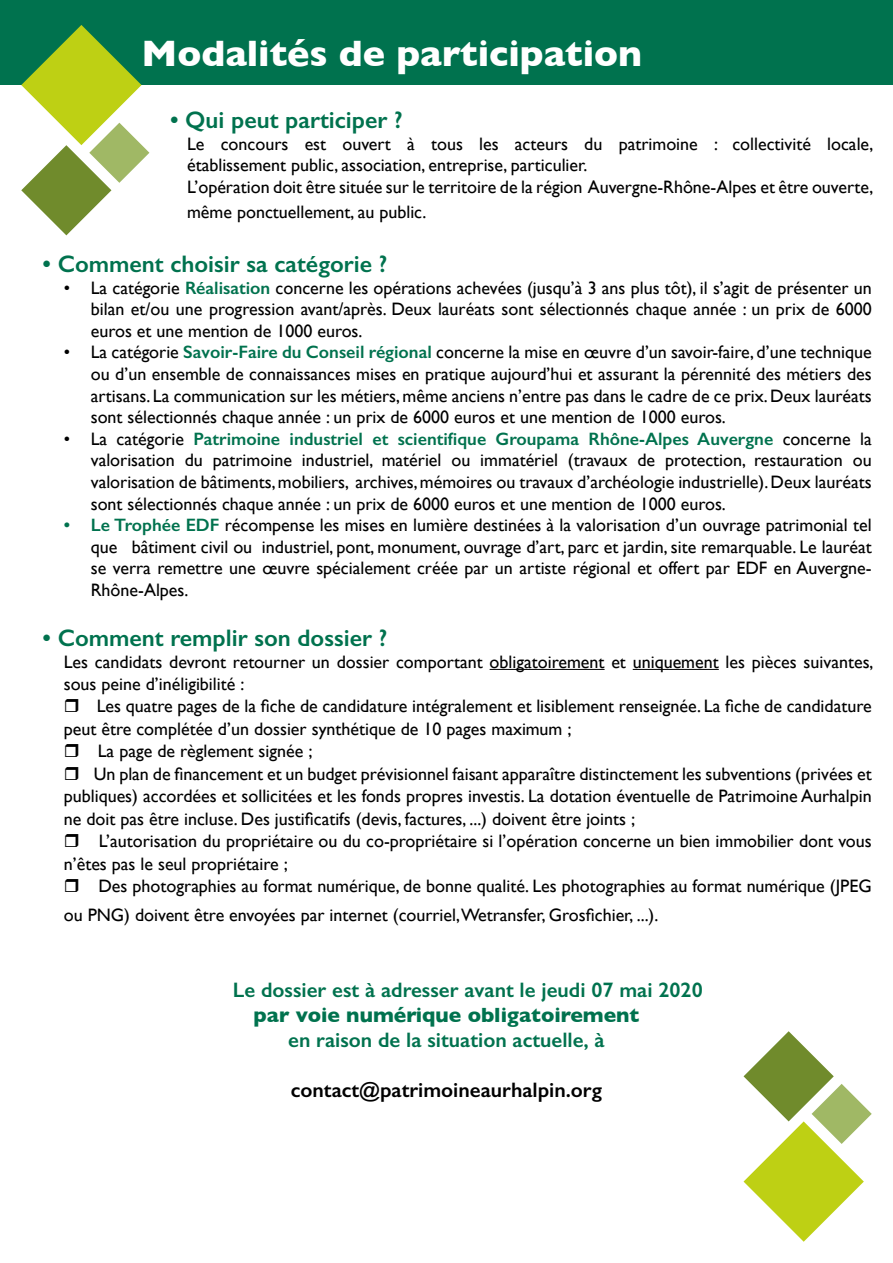
<style>
.page{position:relative;width:893px;height:1263px;background:#fff}
.page>*{position:absolute;margin:0;border:0;box-sizing:border-box;transform-origin:0 0}
.t1{font:700 37.5px "Gill Sans";color:#fff}
.t2{font:600 24px "Gill Sans";color:#00724e}
.t3{font:600 21px "Gill Sans";color:#00724e}
.t4{font:700 21px "Gill Sans";color:#00724e}
.t5{font:600 21px "Gill Sans";color:#000}
.t6{font:18px/21.6px "Gill Sans";color:#000;text-align:justify}
.s1{font-weight:600;color:#00724e}
</style>
<div class="page">
<div style="left:0;top:0;width:893px;height:85px;background:#00724e"></div>
<svg style="left:21px;top:25px;width:128px;height:210px"></svg>
<svg style="left:743px;top:1031px;width:129px;height:211px"></svg>
<hr style="left:490px;top:669px;width:115px;height:1px;background:#000">
<hr style="left:633px;top:669px;width:86px;height:1px;background:#000">
<h1 class="t1" style="left:142px;top:24px;width:502px">Modalités de participation</h1>
<h2 class="t2" style="left:170px;top:105px;width:234px">• Qui peut participer ?</h2>
<p class="t6" style="left:187px;top:133px;width:688px;text-align:left">Le concours est ouvert à tous les acteurs du patrimoine : collectivité locale, établissement public, association, entreprise, particulier.<br>L’opération doit être située sur le territoire de la région Auvergne-Rhône-Alpes et être ouverte,</p>
<p class="t6" style="left:187px;top:201px;width:241px">même ponctuellement, au public.</p>
<h2 class="t2" style="left:43px;top:249px;width:346px">• Comment choisir sa catégorie ?</h2>
<p class="t6" style="left:91px;top:277px;width:782px;text-indent:-27px">• La catégorie <span class="s1">Réalisation</span> concerne les opérations achevées (jusqu’à 3 ans plus tôt), il s’agit de présenter un bilan et/ou une progression avant/après. Deux lauréats sont sélectionnés chaque année : un prix de 6000 euros et une mention de 1000 euros.</p>
<p class="t6" style="left:91px;top:341px;width:782px;text-indent:-27px">• La catégorie <span class="s1">Savoir-Faire du Conseil régional</span> concerne la mise en œuvre d’un savoir-faire, d’une technique ou d’un ensemble de connaissances mises en pratique aujourd’hui et assurant la pérennité des métiers des artisans. La communication sur les métiers, même anciens n’entre pas dans le cadre de ce prix. Deux lauréats sont sélectionnés chaque année : un prix de 6000 euros et une mention de 1000 euros.</p>
<p class="t6" style="left:91px;top:428px;width:782px;text-indent:-27px">• La catégorie <span class="s1">Patrimoine industriel et scientifique Groupama Rhône-Alpes Auvergne</span> concerne la valorisation du patrimoine industriel, matériel ou immatériel (travaux de protection, restauration ou valorisation de bâtiments, mobiliers, archives, mémoires ou travaux d’archéologie industrielle). Deux lauréats sont sélectionnés chaque année : un prix de 6000 euros et une mention de 1000 euros.</p>
<p class="t6" style="left:91px;top:514px;width:782px;text-indent:-27px"><span class="s1">• Le Trophée EDF</span> récompense les mises en lumière destinées à la valorisation d’un ouvrage patrimonial tel que bâtiment civil ou industriel, pont, monument, ouvrage d’art, parc et jardin, site remarquable. Le lauréat se verra remettre une œuvre spécialement créée par un artiste régional et offert par EDF en Auvergne-Rhône-Alpes.</p>
<h2 class="t2" style="left:43px;top:624px;width:346px">• Comment remplir son dossier ?</h2>
<p class="t6" style="left:64px;top:651px;width:811px">Les candidats devront retourner un dossier comportant obligatoirement et uniquement les pièces suivantes, sous peine d’inéligibilité :</p>
<p class="t6" style="left:97px;top:695px;width:776px">Les quatre pages de la fiche de candidature intégralement et lisiblement renseignée. La fiche de candidature</p>
<p class="t6" style="left:64px;top:718px;width:509px">peut être complétée d’un dossier synthétique de 10 pages maximum ;</p>
<p class="t6" style="left:98px;top:740px;width:216px">La page de règlement signée ;</p>
<p class="t6" style="left:94px;top:763px;width:779px">Un plan de financement et un budget prévisionnel faisant apparaître distinctement les subventions (privées et</p>
<p class="t6" style="left:64px;top:785px;width:809px">publiques) accordées et sollicitées et les fonds propres investis. La dotation éventuelle de Patrimoine Aurhalpin</p>
<p class="t6" style="left:64px;top:808px;width:573px">ne doit pas être incluse. Des justificatifs (devis, factures, ...) doivent être joints ;</p>
<p class="t6" style="left:99px;top:830px;width:774px">L’autorisation du propriétaire ou du co-propriétaire si l’opération concerne un bien immobilier dont vous</p>
<p class="t6" style="left:64px;top:853px;width:226px">n’êtes pas le seul propriétaire ;</p>
<p class="t6" style="left:98px;top:875px;width:775px">Des photographies au format numérique, de bonne qualité. Les photographies au format numérique (JPEG</p>
<p class="t6" style="left:64px;top:904px;width:596px">ou PNG) doivent être envoyées par internet (courriel,Wetransfer, Grosfichier, ...).</p>
<p class="t3" style="left:233px;top:977px;width:471px">Le dossier est à adresser avant le jeudi 07 mai 2020</p>
<p class="t4" style="left:253px;top:998px;width:387px">par voie numérique obligatoirement</p>
<p class="t3" style="left:288px;top:1027px;width:318px">en raison de la situation actuelle, à</p>
<p class="t5" style="left:291px;top:1077px;width:313px">contact@patrimoineaurhalpin.org</p>
</div>
